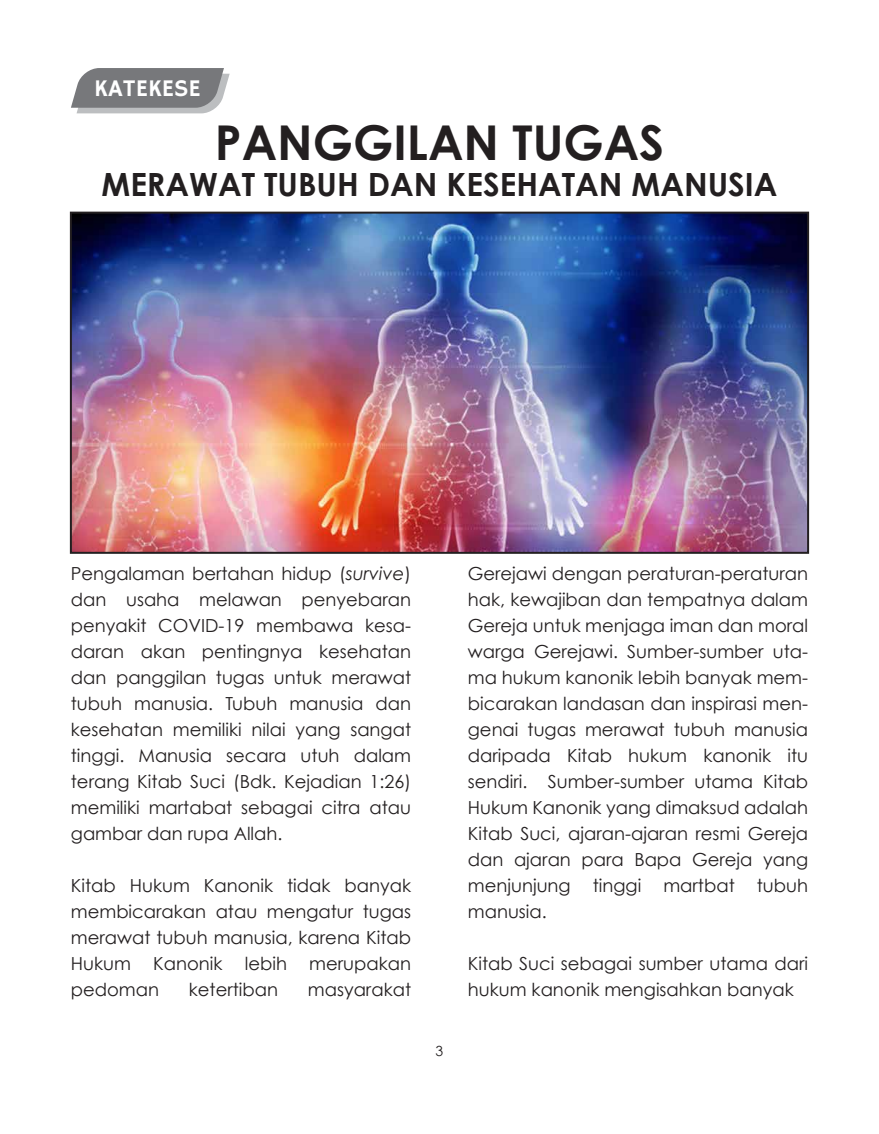
<style>
.page{position:relative;width:879px;height:1134px;background:#fff}
.page>*{position:absolute;margin:0;border:0;box-sizing:border-box;transform-origin:0 0}
.t1{font:700 48px "Century Gothic";color:#231f20}
.t2{font:700 32px "Century Gothic";color:#231f20}
.t3{font:24px "Hammersmith One";color:#fff}
.t4{font:18px/26px "Century Gothic";color:#231f20;text-align:justify}
.t5{font:14px "Century Gothic";color:#231f20}
.s1{font-style:italic}
</style>
<div class="page">
<svg style="left:71px;top:68px;width:159px;height:45px;background:#8c8d90"></svg>
<img style="left:73px;top:215px;width:733px;height:336px">
<div style="left:70px;top:212px;width:739px;height:342px;border:2px solid #231f20"></div>
<h3 class="t3" style="left:94px;top:76px;width:108px">KATEKESE</h3>
<h1 class="t1" style="left:215px;top:112px;width:451px">PANGGILAN TUGAS</h1>
<h2 class="t2" style="left:101px;top:164px;width:677px">MERAWAT TUBUH DAN KESEHATAN MANUSIA</h2>
<p class="t4" style="left:71px;top:560px;width:342px">Pengalaman bertahan hidup (<span class="s1">survive</span>) dan usaha melawan penyebaran penyakit COVID-19 membawa kesa&shy;daran akan pentingnya kesehatan dan panggilan tugas untuk merawat tubuh manusia. Tubuh manusia dan kesehatan memiliki nilai yang sangat tinggi. Manusia secara utuh dalam terang Kitab Suci (Bdk. Kejadian 1:26) memiliki martabat sebagai citra atau gambar dan rupa Allah.</p>
<p class="t4" style="left:71px;top:872px;width:342px">Kitab Hukum Kanonik tidak banyak membicarakan atau mengatur tugas merawat tubuh manusia, karena Kitab Hukum Kanonik lebih merupakan pedoman</p>
<p class="t4" style="left:189px;top:976px;width:91px">ketertiban</p>
<p class="t4" style="left:308px;top:976px;width:105px">masyarakat</p>
<p class="t5" style="left:435px;top:1042px;width:9px">3</p>
<p class="t4" style="left:468px;top:560px;width:342px">Gerejawi dengan peraturan-peraturan hak, kewajiban dan tempatnya dalam Gereja untuk menjaga iman dan moral warga Gerejawi. Sumber-sumber uta&shy;ma hukum kanonik lebih banyak mem&shy;bicarakan landasan dan inspirasi men&shy;genai tugas merawat tubuh manusia daripada Kitab hukum kanonik itu sendiri. Sumber-sumber utama Kitab Hukum Kanonik yang dimaksud adalah Kitab Suci, ajaran-ajaran resmi Gereja dan ajaran para Bapa Gereja yang menjunjung tinggi martbat tubuh manusia.</p>
<p class="t4" style="left:468px;top:950px;width:342px">Kitab Suci sebagai sumber utama dari hukum kanonik mengisahkan banyak</p>
</div>
